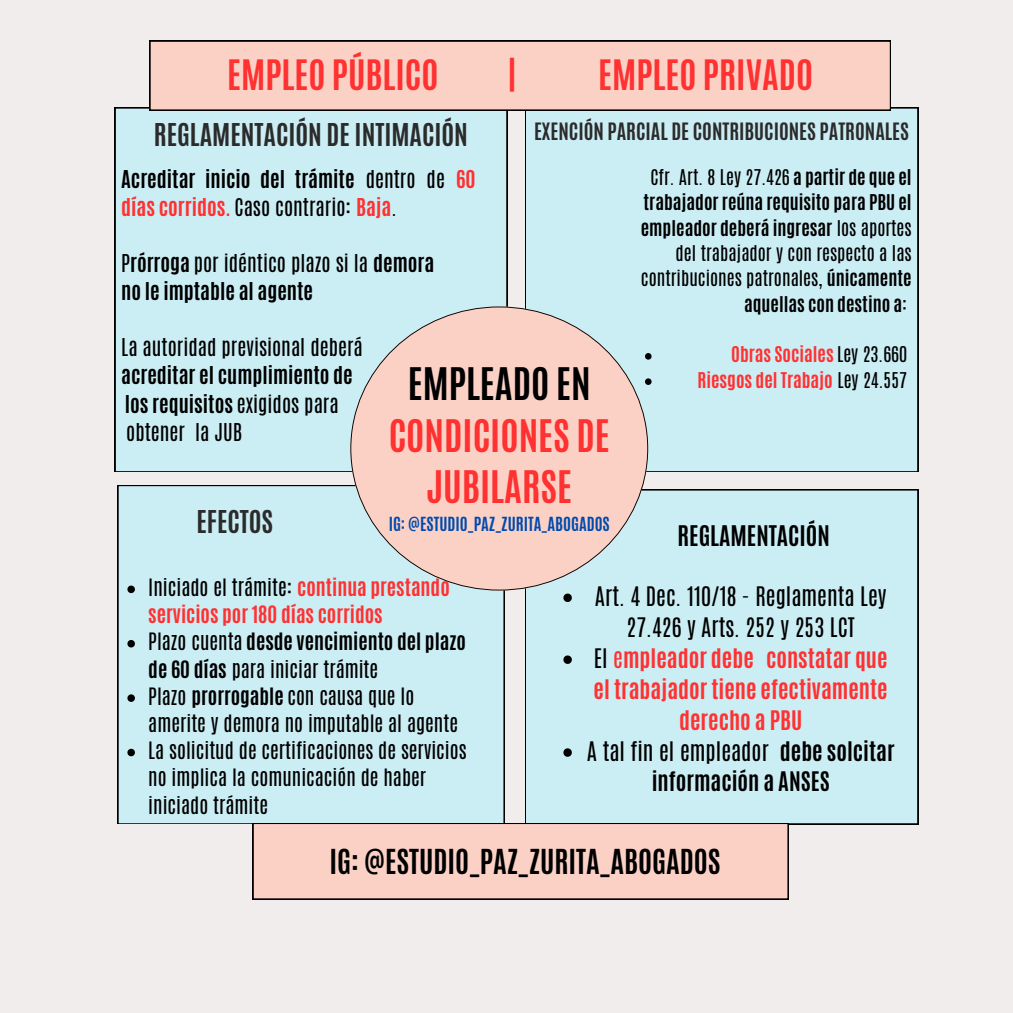
<style>
.page{position:relative;width:1013px;height:1013px;background:#fff}
.page>*{position:absolute;margin:0;border:0;box-sizing:border-box;transform-origin:0 0}
.t1{font:700 37.5px/51.5px "Antonio";color:#ff3131;text-align:center}
.t2{font:700 37.5px "Antonio";color:#000}
.t3{font:700 35px "Antonio";color:#ff3131}
.t4{font:700 28.75px "Antonio";color:#000}
.t5{font:700 26.25px "Antonio";color:#2b2b2b}
.t6{font:700 23.75px "Antonio";color:#000}
.t7{font:700 22.5px/31px "Antonio";color:#ff3131;text-align:center}
.t8{font:22.5px/31px "Antonio";color:#000;text-align:center}
.t9{font:700 22.5px/31px "Antonio";color:#000;text-align:center}
.t10{font:700 20.5px/28.1px "Antonio";color:#000}
.t11{font:20.5px/28.1px "Antonio";color:#000}
.t12{font:20px/27.2px "Antonio";color:#000}
.t13{font:700 20px/27.2px "Antonio";color:#ff3131}
.t14{font:700 20px/27.2px "Antonio";color:#000}
.t15{font:700 20px "Antonio";color:#2b2b2b}
.t16{font:700 18.12px/25.2px "Antonio";color:#000;text-align:right}
.t17{font:700 18.12px "Antonio";color:#ff3131}
.t18{font:700 16.25px "Antonio";color:#004aad}
.s1{font-weight:400}
.s2{color:#ff3131}
.s3{font-weight:700}
.s4{font-weight:400;color:#000}
</style>
<div class="page">
<div style="left:0;top:0;width:1012px;height:1012px;background:#f1edec"></div>
<div style="left:118px;top:485px;width:386px;height:338px;background:#cbedf4"></div>
<div style="left:525px;top:489px;width:393px;height:335px;background:#cbedf4"></div>
<div style="left:115px;top:108px;width:392px;height:363px;background:#cbedf4"></div>
<div style="left:525px;top:108px;width:393px;height:363px;background:#cbedf4"></div>
<svg style="left:350px;top:306px;width:298px;height:284px;background:#eed5cd"></svg>
<div style="left:253px;top:823px;width:535px;height:76px;background:#fbd1c6"></div>
<svg style="left:645px;top:353px;width:6px;height:6px"></svg>
<svg style="left:645px;top:378px;width:6px;height:7px"></svg>
<svg style="left:127px;top:585px;width:8px;height:8px"></svg>
<svg style="left:127px;top:640px;width:8px;height:7px"></svg>
<svg style="left:127px;top:694px;width:8px;height:8px"></svg>
<svg style="left:127px;top:748px;width:8px;height:8px"></svg>
<div style="left:150px;top:41px;width:740px;height:69px;background:#fbd1c6"></div>
<svg style="left:563px;top:593px;width:9px;height:9px"></svg>
<svg style="left:563px;top:655px;width:9px;height:9px"></svg>
<svg style="left:563px;top:748px;width:9px;height:8px"></svg>
<p class="t3" style="left:227px;top:50px;width:213px">EMPLEO PÚBLICO</p>
<p class="t3" style="left:507px;top:50px;width:11px">|</p>
<p class="t3" style="left:598px;top:50px;width:216px">EMPLEO PRIVADO</p>
<p class="t5" style="left:154px;top:116px;width:316px">REGLAMENTACIÓN DE INTIMACIÓN</p>
<p class="t15" style="left:534px;top:118px;width:376px">EXENCIÓN PARCIAL DE CONTRIBUCIONES PATRONALES</p>
<p class="t10" style="left:121px;top:165px;width:356px">Acreditar inicio del trámite <span class="s1">dentro de</span> <span class="s2">60 días corridos.</span> <span class="s1">Caso contrario:</span> <span class="s2">Baja</span><span class="s1">.</span></p>
<p class="t10" style="left:121px;top:249px;width:315px"><span class="s1">P</span>rórroga <span class="s1">por idéntico plazo si la</span> demora no le imptable al agente</p>
<h2 class="t11" style="left:121px;top:333px;width:243px">La autoridad previsional deberá <span class="s3">acreditar el cumplimiento de los requisitos</span> exigidos para obtener la JUB</h2>
<h1 class="t2" style="left:408px;top:357px;width:184px">EMPLEADO EN</h1>
<h2 class="t1" style="left:389px;top:410px;width:223px">CONDICIONES DE<br>JUBILARSE</h2>
<h5 class="t18" style="left:388px;top:512px;width:223px">IG: @ESTUDIO_PAZ_ZURITA_ABOGADOS</h5>
<p class="t5" style="left:196px;top:503px;width:78px">EFECTOS</p>
<p class="t16" style="left:641px;top:165px;width:272px"><span class="s1">Cfr. Art. 8 Ley 27.426</span> a partir de que el trabajador reúna requisito para PBU el empleador deberá ingresar <span class="s1">los aportes del trabajador y con respecto a las contribuciones patronales,</span> únicamente aquellas con destino a<span class="s1">:</span></p>
<h6 class="t17" style="left:731px;top:342px;width:177px">Obras Sociales <span class="s4">Ley 23.660</span></h6>
<h6 class="t17" style="left:697px;top:367px;width:211px">Riesgos del Trabajo <span class="s4">Ley 24.557</span></h6>
<p class="t6" style="left:677px;top:518px;width:154px">REGLAMENTACIÓN</p>
<p class="t13" style="left:148px;top:574px;width:303px"><span class="s4">Iniciado el trámite:</span> continua prestando servicios por 180 días corridos</p>
<p class="t14" style="left:148px;top:628px;width:319px"><span class="s1">Plazo cuenta</span> desde vencimiento del plazo de 60 días <span class="s1">para iniciar trámite</span></p>
<p class="t12" style="left:148px;top:682px;width:311px">Plazo <span class="s3">prorrogable</span> con causa que lo amerite y demora no imputable al agente</p>
<h3 class="t12" style="left:148px;top:737px;width:320px">La solicitud de certificaciones de servicios no implica la comunicación de haber iniciado trámite</h3>
<p class="t8" style="left:595px;top:580px;width:293px">Art. 4 Dec. 110/18 - Reglamenta Ley<br>27.426 y Arts. 252 y 253 LCT</p>
<h2 class="t7" style="left:593px;top:642px;width:295px"><span class="s4">El</span> <span class="s1">e</span>mpleador debe constatar que el trabajador tiene efectivamente derecho a PBU</h2>
<p class="t9" style="left:587px;top:735px;width:309px"><span class="s1">A tal fin el empleador</span> debe solcitar información a ANSES</p>
<p class="t4" style="left:329px;top:841px;width:393px">IG: @ESTUDIO_PAZ_ZURITA_ABOGADOS</p>
</div>
